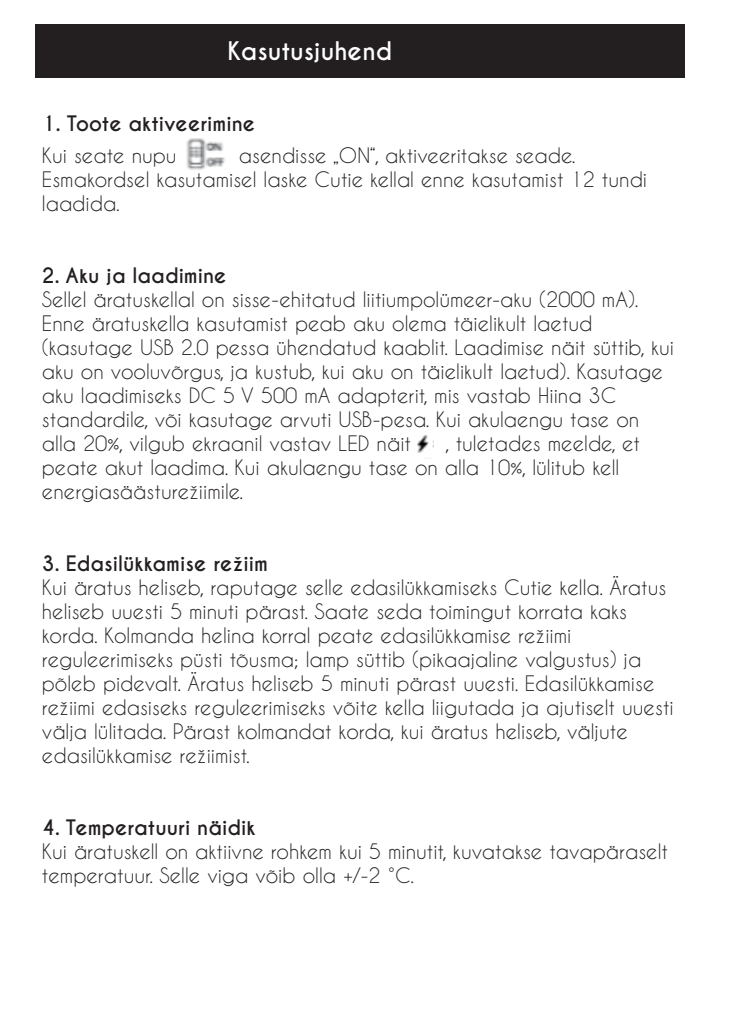
<style>
.page{position:relative;width:738px;height:1021px;background:#fff}
.page>*{position:absolute;margin:0;border:0;box-sizing:border-box;transform-origin:0 0}
.t1{font:700 24px "Caviar Dreams";color:#fff}
.t2{font:20px/24px "Caviar Dreams";color:#231f20}
.t3{font:700 20px "Caviar Dreams";color:#231f20}
</style>
<div class="page">
<img style="left:186px;top:138px;width:39px;height:32px">
<div style="left:35px;top:27px;width:649px;height:51px;background:#231f20"></div>
<div style="left:35px;top:25px;width:649px;height:50px;background:#231f20"></div>
<img style="left:417px;top:435px;width:16px;height:24px">
<p class="t1" style="left:227px;top:36px;width:166px">Kasutusjuhend</p>
<p class="t3" style="left:42px;top:111px;width:215px">1. Toote aktiveerimine</p>
<p class="t2" style="left:42px;top:143px;width:136px">Kui seate nupu</p>
<p class="t2" style="left:42px;top:143px;width:606px;text-indent:197px">asendisse „ON“, aktiveeritakse seade.<br>Esmakordsel kasutamisel laske Cutie kellal enne kasutamist 12 tundi laadida.</p>
<p class="t3" style="left:42px;top:263px;width:186px">2. Aku ja laadimine</p>
<p class="t2" style="left:42px;top:287px;width:633px">Sellel äratuskellal on sisse-ehitatud liitiumpolümeer-aku (2000 mA).<br>Enne äratuskella kasutamist peab aku olema täielikult laetud (kasutage USB 2.0 pessa ühendatud kaablit. Laadimise näit süttib, kui aku on vooluvõrgus, ja kustub, kui aku on täielikult laetud). Kasutage aku laadimiseks DC 5 V 500 mA adapterit, mis vastab Hiina 3C standardile, või kasutage arvuti USB-pesa. Kui akulaengu tase on alla 20%, vilgub ekraanil vastav LED näit</p>
<p class="t2" style="left:42px;top:431px;width:599px;text-indent:403px">, tuletades meelde, et peate akut laadima. Kui akulaengu tase on alla 10%, lülitub kell energiasäästurežiimile.</p>
<p class="t3" style="left:42px;top:551px;width:227px">3. Edasilükkamise režiim</p>
<p class="t2" style="left:42px;top:575px;width:633px">Kui äratus heliseb, raputage selle edasilükkamiseks Cutie kella. Äratus heliseb uuesti 5 minuti pärast. Saate seda toimingut korrata kaks korda. Kolmanda helina korral peate edasilükkamise režiimi reguleerimiseks püsti tõusma; lamp süttib (pikaajaline valgustus) ja põleb pidevalt. Äratus heliseb 5 minuti pärast uuesti. Edasilükkamise režiimi edasiseks reguleerimiseks võite kella liigutada ja ajutiselt uuesti välja lülitada. Pärast kolmandat korda, kui äratus heliseb, väljute edasilükkamise režiimist.</p>
<p class="t3" style="left:42px;top:815px;width:215px">4. Temperatuuri näidik</p>
<p class="t2" style="left:42px;top:839px;width:627px">Kui äratuskell on aktiivne rohkem kui 5 minutit, kuvatakse tavapäraselt temperatuur. Selle viga võib olla +/-2 °C.</p>
</div>
